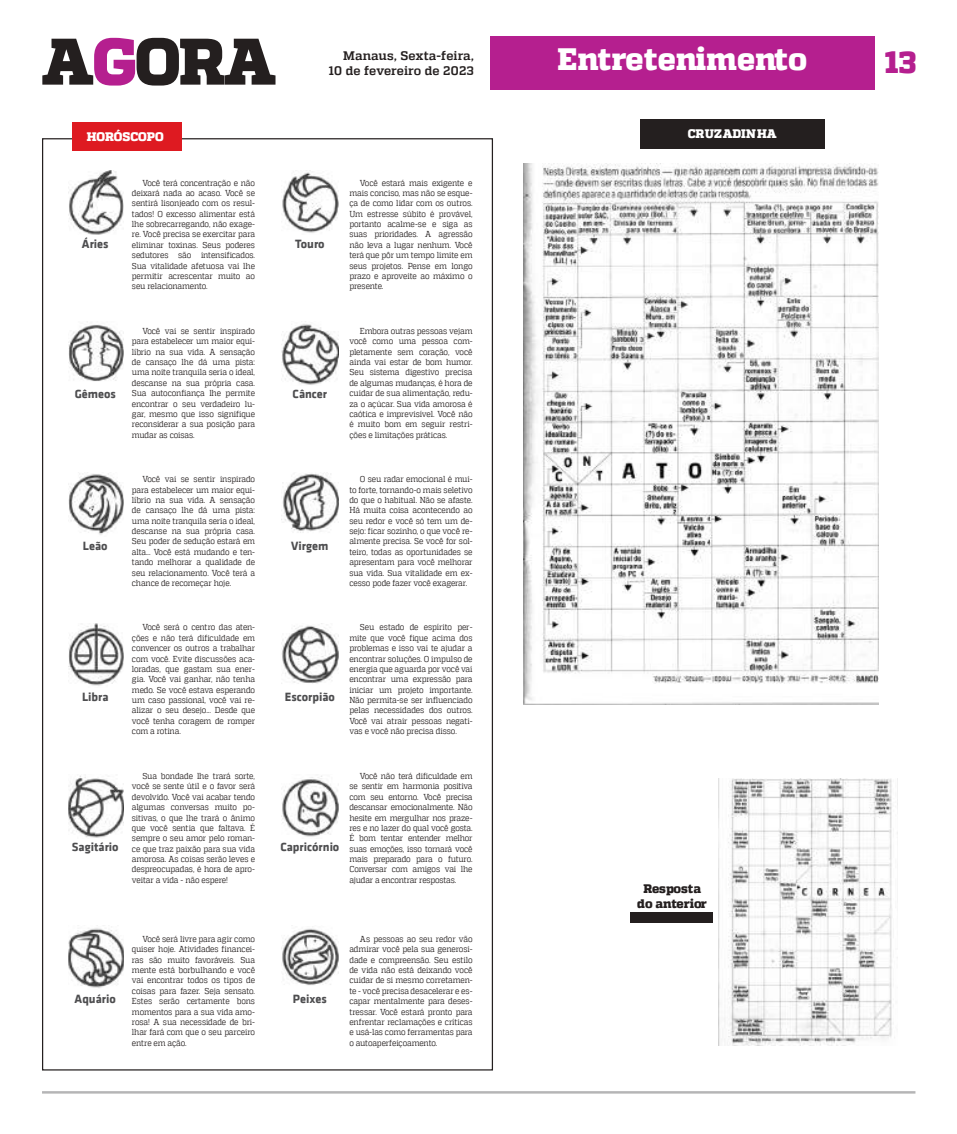
<style>
.page{position:relative;width:957px;height:1134px;background:#fff}
.page>*{position:absolute;margin:0;border:0;box-sizing:border-box;transform-origin:0 0}
.t1{font:800 30.88px "MW Quadon";color:#fff}
.t2{font:800 30.88px "MW Quadon";color:#b51f8f}
.t3{font:700 12.38px "MW Klavika Bd";color:#4d4d4f}
.t4{font:700 12.38px/14.9px "MW Quadon";letter-spacing:.01em;color:#241f1f;text-align:right}
.t5{font:800 12.38px "MW Quadon";color:#fff}
.t6{font:800 12.38px/14.9px "MW Quadon";color:#241f1f;text-align:center}
.t7{font:8.62px/10.4px "MW Quadon";letter-spacing:-.015em;color:#241f1f;text-align:justify;scale:.9 1}
</style>
<div class="page">
<div style="left:490px;top:36px;width:384px;height:54px;background:#b51f8f"></div>
<svg style="left:42px;top:38px;width:233px;height:48px"></svg>
<div style="left:72px;top:122px;width:109px;height:28px;background:#de1a21"></div>
<img style="left:68px;top:171px;width:55px;height:64px">
<img style="left:68px;top:624px;width:55px;height:62px">
<img style="left:68px;top:321px;width:55px;height:60px">
<img style="left:68px;top:775px;width:55px;height:63px">
<img style="left:68px;top:473px;width:55px;height:62px">
<img style="left:68px;top:928px;width:55px;height:60px">
<img style="left:282px;top:172px;width:56px;height:61px">
<img style="left:282px;top:625px;width:56px;height:59px">
<img style="left:282px;top:321px;width:56px;height:64px">
<img style="left:282px;top:775px;width:56px;height:62px">
<img style="left:282px;top:473px;width:56px;height:60px">
<img style="left:282px;top:928px;width:56px;height:57px">
<div style="left:640px;top:119px;width:185px;height:30px;background:#241f1f"></div>
<img style="left:523px;top:164px;width:355px;height:541px">
<img style="left:719px;top:778px;width:179px;height:268px">
<div style="left:630px;top:912px;width:82px;height:11px;background:#241f1f"></div>
<hr style="left:42px;top:1091px;width:873px;height:2px;background:#b5b5b6">
<h2 class="t4" style="left:329px;top:49px;width:146px">Manaus, Sexta-feira,<br>10 de fevereiro de 2023</h2>
<h1 class="t1" style="left:557px;top:41px;width:251px">Entretenimento</h1>
<h1 class="t2" style="left:884px;top:44px;width:33px">13</h1>
<h2 class="t5" style="left:87px;top:130px;width:78px">HORÓSCOPO</h2>
<h2 class="t5" style="left:687px;top:127px;width:91px">CRUZADINHA</h2>
<h2 class="t3" style="left:82px;top:234px;width:28px">Áries</h2>
<h2 class="t3" style="left:75px;top:385px;width:43px">Gêmeos</h2>
<h2 class="t3" style="left:83px;top:536px;width:26px">Leão</h2>
<h2 class="t3" style="left:82px;top:687px;width:28px">Libra</h2>
<h2 class="t3" style="left:72px;top:838px;width:48px">Sagitário</h2>
<p class="t7" style="left:132px;top:177px;width:138px;text-indent:10px">Você terá concentração e não deixará nada ao acaso. Você se sentirá lisonjeado com os resul&shy;tados! O excesso alimentar está lhe sobrecarregando, não exage&shy;re. Você precisa se exercitar para eliminar toxinas. Seus poderes sedutores são intensificados.<br>Sua vitalidade afetuosa vai lhe permitir acrescentar muito ao seu relacionamento.</p>
<p class="t7" style="left:132px;top:326px;width:138px;text-indent:10px">Você vai se sentir inspirado para estabelecer um maior equi&shy;líbrio na sua vida. A sensação de cansaço lhe dá uma pista: uma noite tranquila seria o ideal, descanse na sua própria casa.<br>Sua autoconfiança lhe permite encontrar o seu verdadeiro lu&shy;gar, mesmo que isso signifique reconsiderar a sua posição para mudar as coisas.</p>
<p class="t7" style="left:132px;top:474px;width:138px;text-indent:10px">Você vai se sentir inspirado para estabelecer um maior equi&shy;líbrio na sua vida. A sensação de cansaço lhe dá uma pista: uma noite tranquila seria o ideal, descanse na sua própria casa.<br>Seu poder de sedução estará em alta... Você está mudando e ten&shy;tando melhorar a qualidade de seu relacionamento. Você terá a chance de recomeçar hoje.</p>
<p class="t7" style="left:132px;top:622px;width:138px;text-indent:10px">Você será o centro das aten&shy;ções e não terá dificuldade em convencer os outros a trabalhar com você. Evite discussões aca&shy;loradas, que gastam sua ener&shy;gia. Você vai ganhar, não tenha medo. Se você estava esperando um caso passional, você vai re&shy;alizar o seu desejo... Desde que você tenha coragem de romper com a rotina.</p>
<p class="t7" style="left:132px;top:771px;width:138px;text-indent:10px">Sua bondade lhe trará sorte, você se sente útil e o favor será devolvido. Você vai acabar tendo algumas conversas muito po&shy;sitivas, o que lhe trará o ânimo que você sentia que faltava. É sempre o seu amor pelo roman&shy;ce que traz paixão para sua vida amorosa. As coisas serão leves e despreocupadas, é hora de apro&shy;veitar a vida - não espere!</p>
<h2 class="t3" style="left:295px;top:234px;width:31px">Touro</h2>
<h2 class="t3" style="left:292px;top:385px;width:36px">Câncer</h2>
<h2 class="t3" style="left:291px;top:536px;width:39px">Virgem</h2>
<h2 class="t3" style="left:285px;top:687px;width:52px">Escorpião</h2>
<p class="t7" style="left:349px;top:177px;width:138px;text-indent:10px">Você estará mais exigente e mais conciso, mas não se esque&shy;ça de como lidar com os outros.<br>Um estresse súbito é provável, portanto acalme-se e siga as suas prioridades. A agressão não leva a lugar nenhum. Você terá que pôr um tempo limite em seus projetos. Pense em longo prazo e aproveite ao máximo o presente.</p>
<p class="t7" style="left:349px;top:326px;width:138px;text-indent:10px">Embora outras pessoas vejam você como uma pessoa com&shy;pletamente sem coração, você ainda vai estar de bom humor.<br>Seu sistema digestivo precisa de algumas mudanças, é hora de cuidar de sua alimentação, redu&shy;za o açúcar. Sua vida amorosa é caótica e imprevisível. Você não é muito bom em seguir restri&shy;ções e limitações práticas.</p>
<p class="t7" style="left:349px;top:474px;width:138px;text-indent:10px">O seu radar emocional é mui&shy;to forte, tornando-o mais seletivo do que o habitual. Não se afaste.<br>Há muita coisa acontecendo ao seu redor e você só tem um de&shy;sejo: ficar sozinho, o que você re&shy;almente precisa. Se você for sol&shy;teiro, todas as oportunidades se apresentam para você melhorar sua vida. Sua vitalidade em ex&shy;cesso pode fazer você exagerar.</p>
<p class="t7" style="left:349px;top:622px;width:138px;text-indent:10px">Seu estado de espírito per&shy;mite que você fique acima dos problemas e isso vai te ajudar a encontrar soluções. O impulso de energia que aguarda por você vai encontrar uma expressão para iniciar um projeto importante.<br>Não permita-se ser influenciado pelas necessidades dos outros.<br>Você vai atrair pessoas negati&shy;vas e você não precisa disso.</p>
<h2 class="t3" style="left:280px;top:838px;width:60px">Capricórnio</h2>
<p class="t7" style="left:349px;top:771px;width:138px;text-indent:10px">Você não terá dificuldade em se sentir em harmonia positiva com seu entorno. Você precisa descansar emocionalmente. Não hesite em mergulhar nos praze&shy;res e no lazer do qual você gosta.<br>É bom tentar entender melhor suas emoções, isso tornará você mais preparado para o futuro.<br>Conversar com amigos vai lhe ajudar a encontrar respostas.</p>
<h2 class="t6" style="left:637px;top:881px;width:71px">Resposta do anterior</h2>
<h2 class="t3" style="left:75px;top:989px;width:43px">Aquário</h2>
<p class="t7" style="left:132px;top:933px;width:138px;text-indent:10px">Você será livre para agir como quiser hoje. Atividades financei&shy;ras são muito favoráveis. Sua mente está borbulhando e você vai encontrar todos os tipos de coisas para fazer. Seja sensato.<br>Estes serão certamente bons momentos para a sua vida amo&shy;rosa! A sua necessidade de bri&shy;lhar fará com que o seu parceiro entre em ação.</p>
<p class="t7" style="left:349px;top:933px;width:138px;text-indent:10px">As pessoas ao seu redor vão admirar você pela sua generosi&shy;dade e compreensão. Seu estilo de vida não está deixando você cuidar de si mesmo corretamen&shy;te - você precisa desacelerar e es&shy;capar mentalmente para deses&shy;tressar. Você estará pronto para enfrentar reclamações e críticas e usá-las como ferramentas para o autoaperfeiçoamento.</p>
<h2 class="t3" style="left:293px;top:989px;width:35px">Peixes</h2>
</div>
